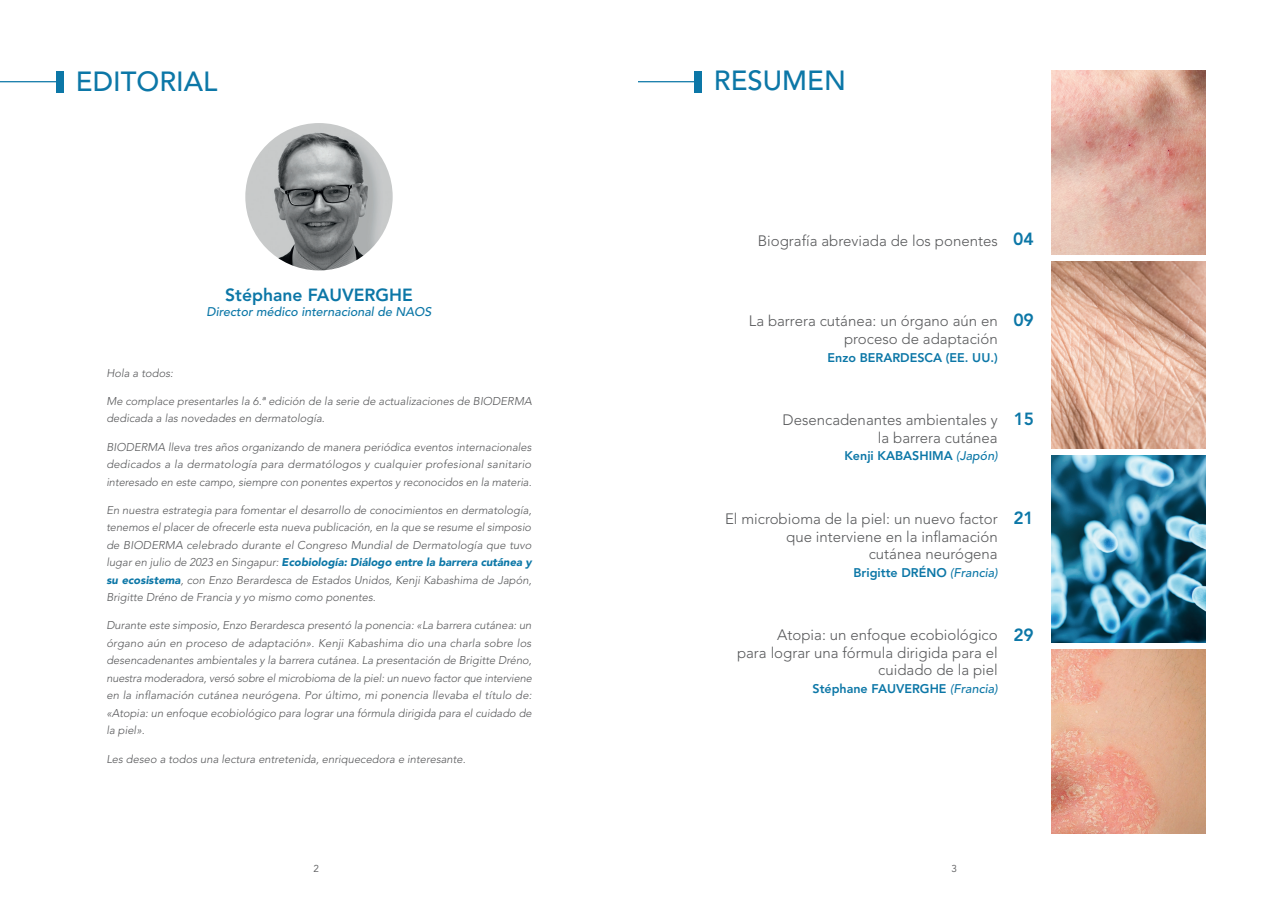
<style>
.page{position:relative;width:1276px;height:904px;background:#fff}
.page>*{position:absolute;margin:0;border:0;box-sizing:border-box;transform-origin:0 0}
.t1{font:500 27.5px "Avenir LT Pro";color:#0c77a7}
.t2{font:800 17.5px "Avenir LT Pro";color:#0c77a7}
.t3{font:300 15px/17.5px "Avenir LT Pro";color:#57585a;text-align:right}
.t4{font:800 12.5px "Avenir LT Pro";color:#0c77a7}
.t5{font:italic 500 12.5px "Avenir LT Pro";color:#0c77a7}
.t6{font:italic 300 11.25px/17.5px "Avenir LT Pro";color:#57585a;text-align:justify}
.t7{font:10px "Avenir LT Pro";color:#57585a}
.s1{font-weight:900;color:#0c77a7}
.s2{font-weight:800;font-size:17.5px;color:#0c77a7}
.s3{font-weight:500;font-style:italic}
</style>
<div class="page">
<img style="left:245px;top:123px;width:148px;height:147px;border-radius:73px">
<div style="left:57px;top:71px;width:7px;height:21px;background:#0c77a7"></div>
<hr style="left:0;top:81px;width:59px;height:1px;background:#0c77a7">
<img style="left:1051px;top:71px;width:154px;height:184px">
<img style="left:1051px;top:455px;width:154px;height:187px">
<img style="left:1051px;top:262px;width:154px;height:186px">
<img style="left:1051px;top:649px;width:154px;height:184px">
<div style="left:695px;top:71px;width:7px;height:21px;background:#0c77a7"></div>
<hr style="left:638px;top:81px;width:58px;height:1px;background:#0c77a7">
<h1 class="t1" style="left:76px;top:66px;width:143px">EDITORIAL</h1>
<h2 class="t2" style="left:225px;top:284px;width:189px">Stéphane FAUVERGHE</h2>
<p class="t5" style="left:206px;top:304px;width:227px">Director médico internacional de NAOS</p>
<p class="t6" style="left:106px;top:364px;width:68px">Hola a todos:</p>
<p class="t6" style="left:106px;top:392px;width:427px">Me complace presentarles la 6.ª edición de la serie de actualizaciones de BIODERMA dedicada a las novedades en dermatología.</p>
<p class="t6" style="left:106px;top:438px;width:427px">BIODERMA lleva tres años organizando de manera periódica eventos internacionales dedicados a la dermatología para dermatólogos y cualquier profesional sanitario interesado en este campo, siempre con ponentes expertos y reconocidos en la materia.</p>
<p class="t6" style="left:106px;top:501px;width:427px">En nuestra estrategia para fomentar el desarrollo de conocimientos en dermatología, tenemos el placer de ofrecerle esta nueva publicación, en la que se resume el simposio de BIODERMA celebrado durante el Congreso Mundial de Dermatología que tuvo lugar en julio de 2023 en Singapur: <span class="s1">Ecobiología: Diálogo entre la barrera cutánea y su ecosistema</span>, con Enzo Berardesca de Estados Unidos, Kenji Kabashima de Japón, Brigitte Dréno de Francia y yo mismo como ponentes.</p>
<p class="t6" style="left:106px;top:617px;width:427px">Durante este simposio, Enzo Berardesca presentó la ponencia: «La barrera cutánea: un órgano aún en proceso de adaptación». Kenji Kabashima dio una charla sobre los desencadenantes ambientales y la barrera cutánea. La presentación de Brigitte Dréno, nuestra moderadora, versó sobre el microbioma de la piel: un nuevo factor que interviene en la inflamación cutánea neurógena. Por último, mi ponencia llevaba el título de: «Atopia: un enfoque ecobiológico para lograr una fórmula dirigida para el cuidado de la piel».</p>
<p class="t6" style="left:106px;top:750px;width:361px">Les deseo a todos una lectura entretenida, enriquecedora e interesante.</p>
<h1 class="t1" style="left:714px;top:65px;width:133px">RESUMEN</h1>
<h3 class="t3" style="left:758px;top:232px;width:278px">Biografía abreviada de los ponentes <span class="s2">04</span></h3>
<h3 class="t3" style="left:749px;top:312px;width:250px;line-height:18px">La barrera cutánea: un órgano aún en proceso de adaptación</h3>
<p class="t4" style="left:827px;top:350px;width:172px">Enzo BERARDESCA (EE. UU.)</p>
<h2 class="t2" style="left:1013px;top:310px;width:22px">09</h2>
<h3 class="t3" style="left:782px;top:411px;width:217px">Desencadenantes ambientales y la barrera cutánea</h3>
<p class="t4" style="left:844px;top:448px;width:155px">Kenji KABASHIMA <span class="s3">(Japón)</span></p>
<h2 class="t2" style="left:1013px;top:409px;width:22px">15</h2>
<h3 class="t3" style="left:725px;top:510px;width:274px">El microbioma de la piel: un nuevo factor que interviene en la inflamación<br>cutánea neurógena</h3>
<p class="t4" style="left:853px;top:565px;width:146px">Brigitte DRÉNO <span class="s3">(Francia)</span></p>
<h2 class="t2" style="left:1013px;top:507px;width:22px">21</h2>
<h3 class="t3" style="left:737px;top:626px;width:262px">Atopia: un enfoque ecobiológico<br>para lograr una fórmula dirigida para el cuidado de la piel</h3>
<p class="t4" style="left:812px;top:681px;width:187px">Stéphane FAUVERGHE <span class="s3">(Francia)</span></p>
<h2 class="t2" style="left:1013px;top:624px;width:22px">29</h2>
<p class="t7" style="left:313px;top:862px;width:7px">2</p>
<p class="t7" style="left:951px;top:862px;width:7px">3</p>
</div>
